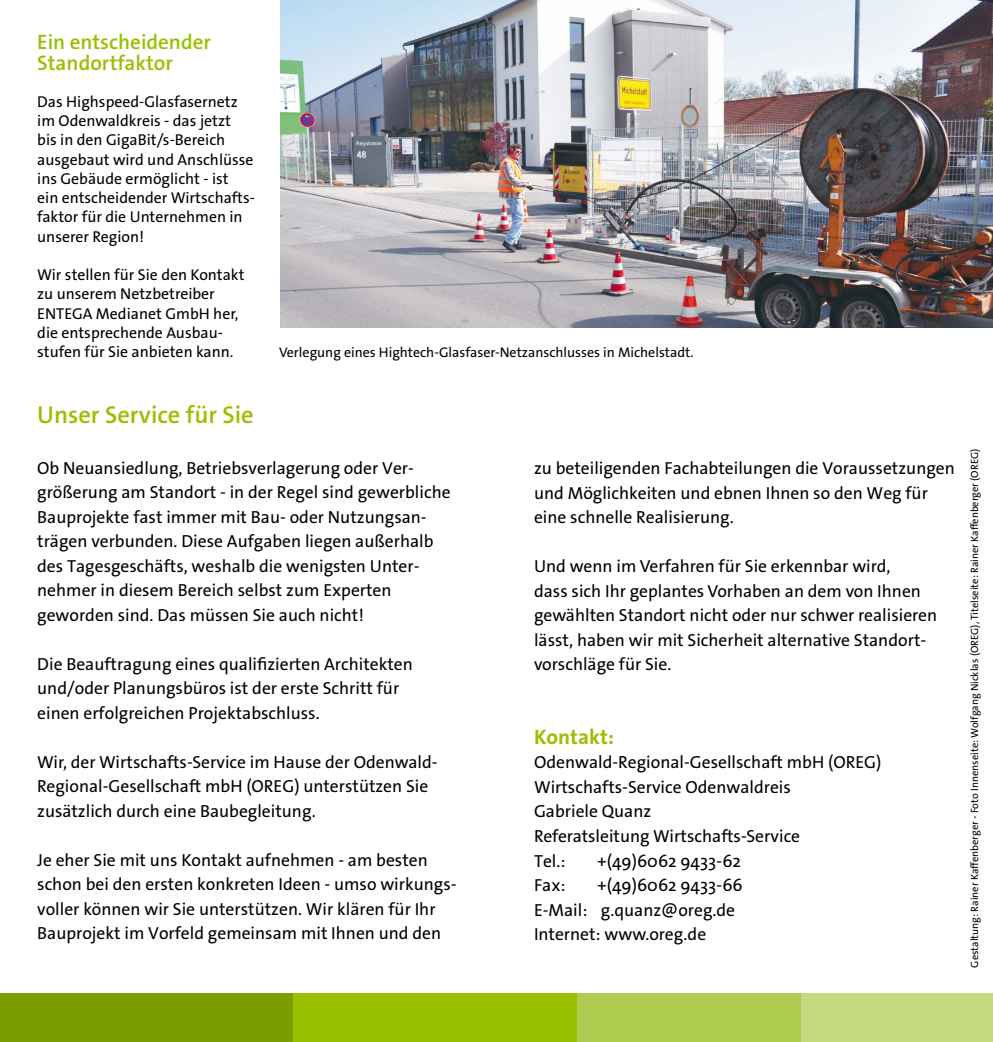
<style>
.page{position:relative;width:993px;height:1042px;background:#fff}
.page>*{position:absolute;margin:0;border:0;box-sizing:border-box;transform-origin:0 0}
.t1{font:600 24.5px "The Sans Os F";color:#98c000}
.t2{font:600 21px/21px "The Sans Os F";color:#98c000}
.t3{font:700 21px "The Sans Os F";color:#98c000}
.t4{font:17.5px/24.5px "The Sans Os F";color:#000}
.t5{font:15.75px/19.2px "The Sans Os F";color:#000}
.t6{font:14px "The Sans Os F";color:#000}
.t7{font:10.5px "The Sans Os F";color:#000}
</style>
<div class="page">
<div style="left:0;top:993px;width:297px;height:49px;background:#7c9d00"></div>
<div style="left:767px;top:993px;width:225px;height:49px;background:#c4d97d"></div>
<div style="left:544px;top:993px;width:256px;height:49px;background:#afcc50"></div>
<img style="left:280px;top:0;width:712px;height:328px">
<div style="left:293px;top:993px;width:283px;height:49px;background:#98c000"></div>
<p class="t2" style="left:37px;top:32px;width:175px">Ein entscheidender<br>Standortfaktor</p>
<p class="t5" style="left:37px;top:92px;width:219px">Das Highspeed-Glasfasernetz im Odenwaldkreis - das jetzt<br>bis in den GigaBit/s-Bereich ausgebaut wird und Anschlüsse ins Gebäude ermöglicht - ist<br>ein entscheidender Wirtschafts&shy;faktor für die Unternehmen in unserer Region!</p>
<p class="t5" style="left:37px;top:265px;width:209px">Wir stellen für Sie den Kontakt zu unserem Netzbetreiber<br>ENTEGA Medianet GmbH her, die entsprechende Ausbau&shy;stufen für Sie anbieten kann.</p>
<p class="t6" style="left:279px;top:343px;width:416px">Verlegung eines Hightech-Glasfaser-Netzanschlusses in Michelstadt.</p>
<h1 class="t1" style="left:37px;top:399px;width:218px">Unser Service für Sie</h1>
<p class="t4" style="left:37px;top:456px;width:415px">Ob Neuansiedlung, Betriebsverlagerung oder Ver&shy;größerung am Standort - in der Regel sind gewerbliche Bauprojekte fast immer mit Bau- oder Nutzungsan&shy;trägen verbunden. Diese Aufgaben liegen außerhalb des Tagesgeschäfts, weshalb die wenigsten Unter&shy;nehmer in diesem Bereich selbst zum Experten geworden sind. Das müssen Sie auch nicht!</p>
<p class="t4" style="left:37px;top:652px;width:377px">Die Beauftragung eines qualifizierten Architekten und/oder Planungsbüros ist der erste Schritt für einen erfolgreichen Projektabschluss.</p>
<p class="t4" style="left:37px;top:750px;width:402px">Wir, der Wirtschafts-Service im Hause der Odenwald-<br>Regional-Gesellschaft mbH (OREG) unterstützen Sie zusätzlich durch eine Baubegleitung.</p>
<p class="t4" style="left:37px;top:848px;width:420px">Je eher Sie mit uns Kontakt aufnehmen - am besten schon bei den ersten konkreten Ideen - umso wirkungs&shy;voller können wir Sie unterstützen. Wir klären für Ihr Bauprojekt im Vorfeld gemeinsam mit Ihnen und den</p>
<p class="t4" style="left:534px;top:456px;width:422px">zu beteiligenden Fachabteilungen die Voraussetzungen und Möglichkeiten und ebnen Ihnen so den Weg für eine schnelle Realisierung.</p>
<p class="t4" style="left:534px;top:554px;width:404px">Und wenn im Verfahren für Sie erkennbar wird,<br>dass sich Ihr geplantes Vorhaben an dem von Ihnen gewählten Standort nicht oder nur schwer realisieren lässt, haben wir mit Sicherheit alternative Standort&shy;vorschläge für Sie.</p>
<p class="t3" style="left:534px;top:723px;width:82px">Kontakt:</p>
<p class="t4" style="left:534px;top:750px;width:349px">Odenwald-Regional-Gesellschaft mbH (OREG)<br>Wirtschafts-Service Odenwaldreis<br>Gabriele Quanz<br>Referatsleitung Wirtschafts-Service<br>Tel.:</p>
<p class="t4" style="left:597px;top:848px;width:145px">+(49)6062 9433-62</p>
<p class="t4" style="left:534px;top:873px;width:210px;text-indent:63px">+(49)6062 9433-66<br>E-Mail: g.quanz@oreg.de<br>Internet: www.oreg.de</p>
<p class="t4" style="left:534px;top:873px;width:33px">Fax:</p>
<p class="t7" style="left:967px;top:967px;width:520px;rotate:-90deg">Gestaltung: Rainer Kaffenberger - Foto Innenseite: Wolfgang Nicklas (OREG), Titelseite: Rainer Kaffenberger (OREG)</p>
</div>
